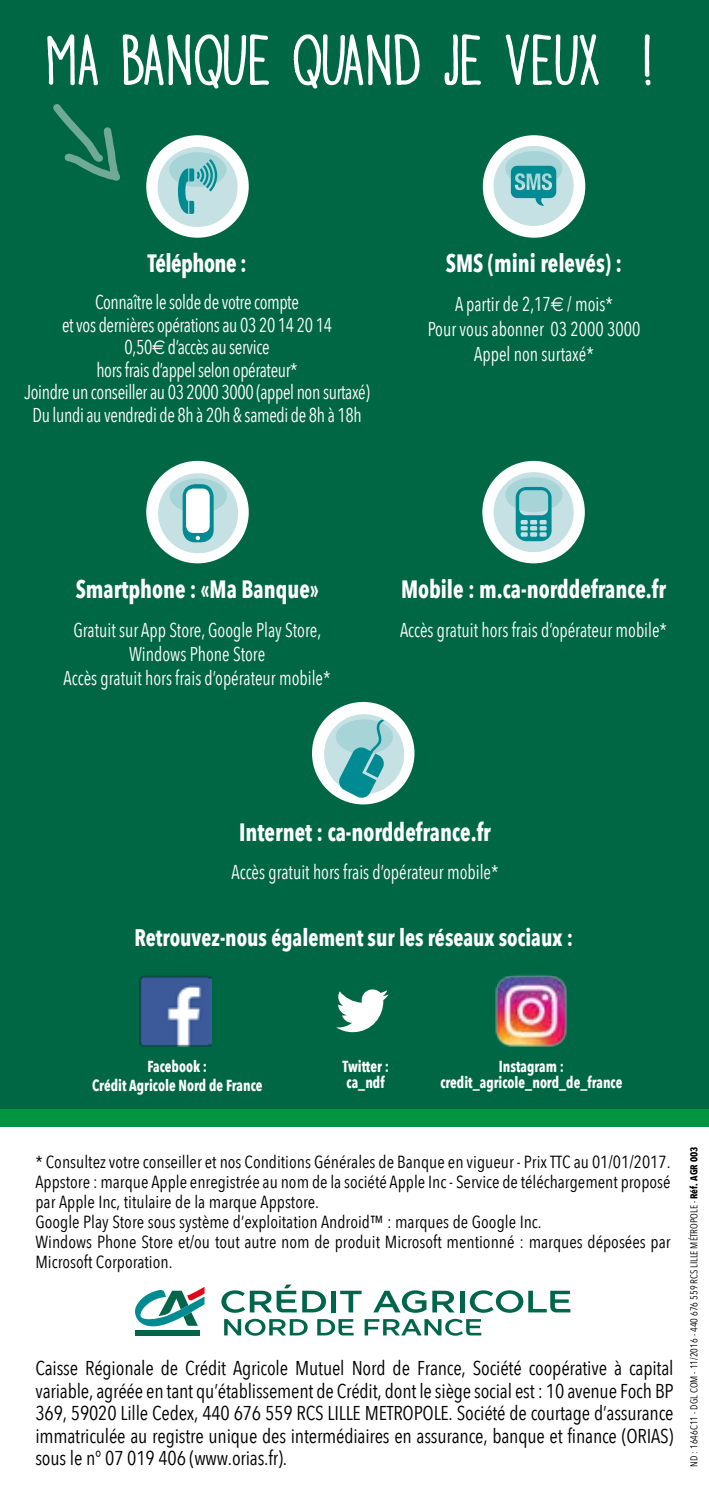
<style>
.page{position:relative;width:709px;height:1489px;background:#fff}
.page>*{position:absolute;margin:0;border:0;box-sizing:border-box;transform-origin:0 0}
.t1{font:700 25px "Avenir Next Condensed";color:#fff;scale:.89 1}
.t2{font:700 25px "Avenir Next Condensed";letter-spacing:-.02em;color:#fff;scale:.89 1}
.t3{font:700 24px "Avenir Next Condensed";color:#fff;scale:.89 1}
.t4{font:20px/22.5px "Avenir Next Condensed";letter-spacing:-.005em;color:#fff;text-align:center;scale:.89 1}
.t5{font:20px/22.5px "Avenir Next Condensed";letter-spacing:-.01em;color:#000;text-align:justify}
.t6{font:17.5px/20px "Avenir Next Condensed";color:#000}
.t7{font:700 16px/16px "Avenir Next Condensed";color:#fff;text-align:center;scale:.89 1}
.t8{font:10px "Avenir Next Condensed";color:#000}
.s1{font-family:"Euro Sans"}
.s2{font-weight:700}
</style>
<div class="page">
<div style="left:0;top:0;width:709px;height:1109px;background:#006745"></div>
<div style="left:0;top:1109px;width:709px;height:18px;background:#009641"></div>
<svg style="left:293px;top:34px;width:127px;height:55px"></svg>
<svg style="left:444px;top:34px;width:37px;height:52px"></svg>
<svg style="left:505px;top:34px;width:94px;height:52px"></svg>
<svg style="left:644px;top:34px;width:7px;height:52px"></svg>
<div style="left:136px;top:1329px;width:64px;height:6px;background:#00664b"></div>
<svg style="left:135px;top:1287px;width:69px;height:43px"></svg>
<svg style="left:221px;top:1284px;width:105px;height:28px"></svg>
<hr style="left:331px;top:1290px;width:4px;height:22px;background:#00664b">
<svg style="left:340px;top:1290px;width:21px;height:22px"></svg>
<svg style="left:373px;top:1290px;width:53px;height:22px"></svg>
<svg style="left:432px;top:1290px;width:22px;height:22px"></svg>
<hr style="left:460px;top:1290px;width:4px;height:22px;background:#00664b">
<svg style="left:470px;top:1290px;width:100px;height:22px"></svg>
<svg style="left:224px;top:1318px;width:83px;height:17px"></svg>
<svg style="left:317px;top:1319px;width:36px;height:16px"></svg>
<svg style="left:364px;top:1318px;width:117px;height:17px"></svg>
<img style="left:140px;top:975px;width:71px;height:71px">
<svg style="left:336px;top:989px;width:52px;height:43px"></svg>
<img style="left:495px;top:974px;width:72px;height:73px">
<div style="left:146px;top:135px;width:103px;height:103px;background:#fff;border-radius:50%"></div>
<div style="left:157px;top:147px;width:80px;height:80px;background:#c5e1e4;border-radius:50%"></div>
<div style="left:482px;top:461px;width:103px;height:102px;background:#fff;border-radius:50%"></div>
<div style="left:493px;top:472px;width:80px;height:80px;background:#c5e1e4;border-radius:50%"></div>
<div style="left:505px;top:477px;width:57px;height:35px;background:#a7d4d7;border-radius:50%"></div>
<svg style="left:515px;top:487px;width:36px;height:54px"></svg>
<div style="left:146px;top:461px;width:103px;height:102px;background:#fff;border-radius:50%"></div>
<div style="left:158px;top:473px;width:80px;height:80px;background:#c5e1e4;border-radius:50%"></div>
<svg style="left:170px;top:478px;width:57px;height:35px"></svg>
<div style="left:183px;top:484px;width:31px;height:58px;background:#008b92;border-radius:12px"></div>
<div style="left:186px;top:488px;width:24px;height:45px;background:#fff;border-radius:8px"></div>
<svg style="left:196px;top:536px;width:4px;height:4px"></svg>
<div style="left:483px;top:135px;width:102px;height:103px;background:#fff;border-radius:50%"></div>
<div style="left:493px;top:146px;width:80px;height:80px;background:#c5e1e4;border-radius:50%"></div>
<svg style="left:505px;top:151px;width:57px;height:35px"></svg>
<svg style="left:511px;top:166px;width:45px;height:40px"></svg>
<div style="left:312px;top:702px;width:102px;height:102px;background:#fff;border-radius:50%"></div>
<div style="left:324px;top:714px;width:80px;height:80px;background:#c5e1e4;border-radius:50%"></div>
<div style="left:336px;top:719px;width:57px;height:35px;background:#a7d4d7;border-radius:50%"></div>
<svg style="left:338px;top:717px;width:48px;height:82px"></svg>
<svg style="left:47px;top:34px;width:222px;height:180px"></svg>
<p class="t2" style="left:147px;top:248px;width:113px">Téléphone :</p>
<p class="t4" style="left:24px;top:290px;width:390px">Connaître le solde de votre compte<br>et vos dernières opérations au 03 20 14 20 14<br>0,50<span class="s1">e</span> d’accès au service<br>hors frais d’appel selon opérateur*<br>Joindre un conseiller au 03 2000 3000 (appel non surtaxé)<br>Du lundi au vendredi de 8h à 20h &amp; samedi de 8h à 18h</p>
<p class="t1" style="left:446px;top:248px;width:200px">SMS (mini relevés) :</p>
<p class="t4" style="left:428px;top:290px;width:240px;line-height:25px">A partir de 2,17<span class="s1">e</span> / mois*<br>Pour vous abonner 03 2000 3000<br>Appel non surtaxé*</p>
<p class="t1" style="left:76px;top:574px;width:275px">Smartphone : «Ma Banque»</p>
<p class="t4" style="left:64px;top:616px;width:301px;line-height:24px">Gratuit sur App Store, Google Play Store,<br>Windows Phone Store<br>Accès gratuit hors frais d’opérateur mobile*</p>
<p class="t1" style="left:401px;top:574px;width:299px">Mobile : m.ca-norddefrance.fr</p>
<p class="t4" style="left:400px;top:617px;width:301px">Accès gratuit hors frais d’opérateur mobile*</p>
<p class="t1" style="left:239px;top:817px;width:284px">Internet : ca-norddefrance.fr</p>
<p class="t4" style="left:232px;top:859px;width:301px">Accès gratuit hors frais d’opérateur mobile*</p>
<p class="t3" style="left:134px;top:922px;width:494px">Retrouvez-nous également sur les réseaux sociaux :</p>
<p class="t7" style="left:92px;top:1056px;width:193px;line-height:19px">Facebook :<br>Crédit Agricole Nord de France</p>
<p class="t7" style="left:342px;top:1058px;width:54px;text-align:left">Twitter : ca_ndf</p>
<p class="t7" style="left:440px;top:1058px;width:206px">Instagram : credit_agricole_nord_de_france</p>
<p class="t6" style="left:35px;top:1150px;width:636px">* Consultez votre conseiller et nos Conditions Générales de Banque en vigueur - Prix TTC au 01/01/2017.<br>Appstore : marque Apple enregistrée au nom de la société Apple Inc - Service de téléchargement proposé par Apple Inc, titulaire de la marque Appstore.<br>Google Play Store sous système d’exploitation Android™ : marques de Google Inc.<br>Windows Phone Store et/ou tout autre nom de produit Microsoft mentionné : marques déposées par Microsoft Corporation.</p>
<p class="t5" style="left:35px;top:1355px;width:639px">Caisse Régionale de Crédit Agricole Mutuel Nord de France, Société coopérative à capital variable, agréée en tant qu’établissement de Crédit, dont le siège social est : 10 avenue Foch BP 369, 59020 Lille Cedex, 440 676 559 RCS LILLE METROPOLE. Société de courtage d’assurance immatriculée au registre unique des intermédiaires en assurance, banque et finance (ORIAS) sous le n° 07 019 406 (www.orias.fr).</p>
<p class="t8" style="left:685px;top:1466px;width:321px;rotate:-90deg">ND : 1646C11 - DGL COM - 11/2016 - 440 676 559 RCS LILLE MÉTROPOLE - <span class="s2">Réf. AGR 003</span></p>
</div>
